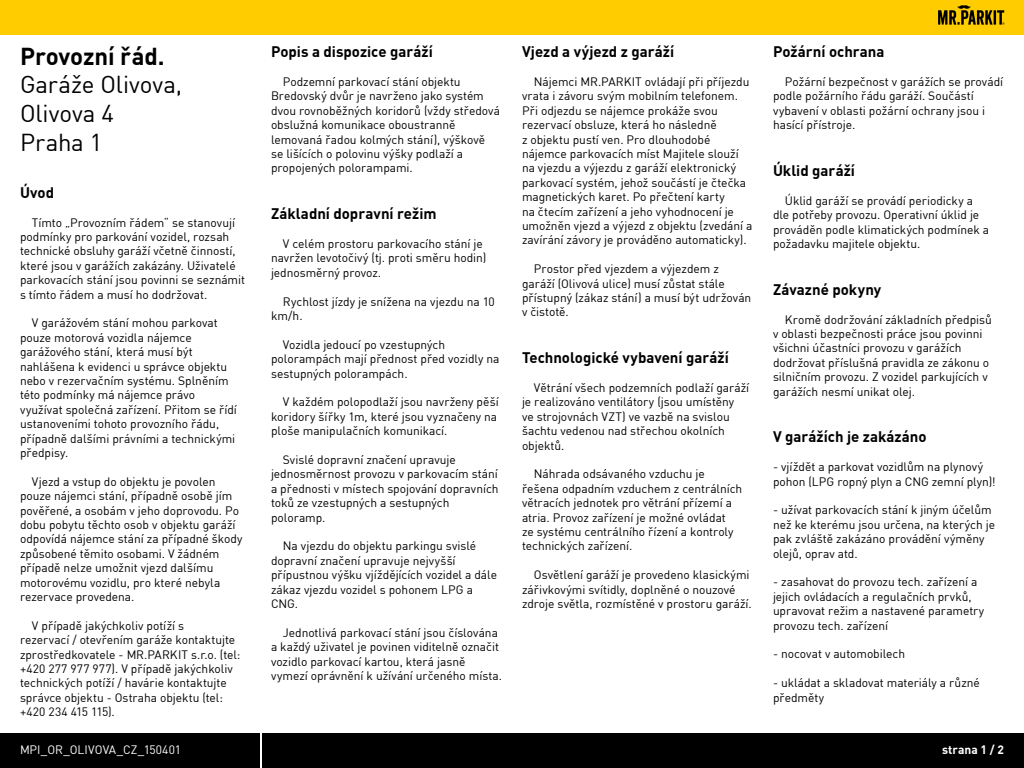
<style>
.page{position:relative;width:1024px;height:768px;background:#fff}
.page>*{position:absolute;margin:0;border:0;box-sizing:border-box;transform-origin:0 0}
.hlavní_nadpis_-_gará{font:24px "DINCE";letter-spacing:-.005em;color:#000}
.hlavní_nadpis{font:700 24px "DINCE";letter-spacing:-.005em;color:#000}
.kapitola_-_nadpis{font:700 15px "DINCE";color:#000}
.t1{font:12px/14.4px "DINCE";letter-spacing:-.005em;color:#000}
.t2{font:12px "DINCE";letter-spacing:.005em;color:#fff}
.t3{font:700 12px "DINCE";color:#fff}
</style>
<div class="page">
<div style="left:262px;top:733px;width:762px;height:35px;background:#000"></div>
<div style="left:0;top:733px;width:260px;height:35px;background:#000"></div>
<div style="left:0;top:0;width:1024px;height:35px;background:#fc0"></div>
<img style="left:938px;top:5px;width:67px;height:20px">
<p class="hlavní_nadpis" style="left:20px;top:40px;width:146px">Provozní řád.</p>
<p class="hlavní_nadpis_-_gará" style="left:20px;top:70px;width:164px">Garáže Olivova,</p>
<p class="hlavní_nadpis_-_gará" style="left:20px;top:98px;width:96px">Olivova 4</p>
<p class="hlavní_nadpis_-_gará" style="left:20px;top:127px;width:84px">Praha 1</p>
<p class="kapitola_-_nadpis" style="left:20px;top:182px;width:36px">Úvod</p>
<p class="t1" style="left:20px;top:215px;width:227px;text-indent:12px">Tímto „Provozním řádem“ se stanovují podmínky pro parkování vozidel, rozsah technické obsluhy garáží včetně činností, které jsou v garážích zakázány. Uživatelé parkovacích stání jsou povinni se seznámit s tímto řádem a musí ho dodržovat.</p>
<p class="t1" style="left:20px;top:316px;width:218px;text-indent:12px">V garážovém stání mohou parkovat pouze motorová vozidla nájemce garážového stání, která musí být nahlášena k evidenci u správce objektu nebo v rezervačním systému. Splněním této podmínky má nájemce právo využívat společná zařízení. Přitom se řídí ustanoveními tohoto provozního řádu, případně dalšími právními a technickými předpisy.</p>
<p class="t1" style="left:20px;top:474px;width:224px;text-indent:12px">Vjezd a vstup do objektu je povolen pouze nájemci stání, případně osobě jím pověřené, a osobám v jeho doprovodu. Po dobu pobytu těchto osob v objektu garáží odpovídá nájemce stání za případné škody způsobené těmito osobami. V žádném případě nelze umožnit vjezd dalšímu motorovému vozidlu, pro které nebyla rezervace provedena.</p>
<p class="t1" style="left:20px;top:618px;width:222px;text-indent:12px">V případě jakýchkoliv potíží s<br>rezervací / otevřením garáže kontaktujte zprostředkovatele - MR.PARKIT s.r.o. (tel: +420 277 977 977). V případě jakýchkoliv technických potíží / havárie kontaktujte správce objektu - Ostraha objektu (tel: +420 234 415 115).</p>
<p class="kapitola_-_nadpis" style="left:271px;top:42px;width:163px">Popis a dispozice garáží</p>
<p class="t1" style="left:271px;top:74px;width:231px;text-indent:12px">Podzemní parkovací stání objektu Bredovský dvůr je navrženo jako systém dvou rovnoběžných koridorů (vždy středová obslužná komunikace oboustranně lemovaná řadou kolmých stání), výškově se lišících o polovinu výšky podlaží a propojených polorampami.</p>
<p class="kapitola_-_nadpis" style="left:271px;top:204px;width:167px">Základní dopravní režim</p>
<p class="t1" style="left:271px;top:236px;width:217px;text-indent:12px">V celém prostoru parkovacího stání je navržen levotočivý (tj. proti směru hodin) jednosměrný provoz.</p>
<p class="t1" style="left:271px;top:294px;width:225px;text-indent:12px">Rychlost jízdy je snížena na vjezdu na 10 km/h.</p>
<p class="t1" style="left:271px;top:337px;width:230px;text-indent:12px">Vozidla jedoucí po vzestupných polorampách mají přednost před vozidly na sestupných polorampách.</p>
<p class="t1" style="left:271px;top:395px;width:229px;text-indent:12px">V každém polopodlaží jsou navrženy pěší koridory šířky 1m, které jsou vyznačeny na ploše manipulačních komunikací.</p>
<p class="t1" style="left:271px;top:452px;width:229px;text-indent:12px">Svislé dopravní značení upravuje jednosměrnost provozu v parkovacím stání a přednosti v místech spojování dopravních toků ze vzestupných a sestupných poloramp.</p>
<p class="t1" style="left:271px;top:539px;width:228px;text-indent:12px">Na vjezdu do objektu parkingu svislé dopravní značení upravuje nejvyšší přípustnou výšku vjíždějících vozidel a dále zákaz vjezdu vozidel s pohonem LPG a<br>CNG.</p>
<p class="t1" style="left:271px;top:625px;width:232px;text-indent:12px">Jednotlivá parkovací stání jsou číslována a každý uživatel je povinen viditelně označit vozidlo parkovací kartou, která jasně vymezí oprávnění k užívání určeného místa.</p>
<p class="kapitola_-_nadpis" style="left:522px;top:42px;width:154px">Vjezd a výjezd z garáží</p>
<p class="t1" style="left:522px;top:74px;width:232px;text-indent:12px">Nájemci MR.PARKIT ovládají při příjezdu vrata i závoru svým mobilním telefonem.<br>Při odjezdu se nájemce prokáže svou rezervací obsluze, která ho následně<br>z objektu pustí ven. Pro dlouhodobé nájemce parkovacích míst Majitele slouží na vjezdu a výjezdu z garáží elektronický parkovací systém, jehož součástí je čtečka magnetických karet. Po přečtení karty<br>na čtecím zařízení a jeho vyhodnocení je umožněn vjezd a výjezd z objektu (zvedání a zavírání závory je prováděno automaticky).</p>
<p class="t1" style="left:522px;top:261px;width:231px;text-indent:12px">Prostor před vjezdem a výjezdem z garáží (Olivová ulice) musí zůstat stále přístupný (zákaz stání) a musí být udržován v čistotě.</p>
<p class="kapitola_-_nadpis" style="left:522px;top:348px;width:208px">Technologické vybavení garáží</p>
<p class="t1" style="left:522px;top:380px;width:229px;text-indent:12px">Větrání všech podzemních podlaží garáží je realizováno ventilátory (jsou umístěny<br>ve strojovnách VZT) ve vazbě na svislou šachtu vedenou nad střechou okolních objektů.</p>
<p class="t1" style="left:522px;top:467px;width:222px;text-indent:12px">Náhrada odsávaného vzduchu je řešena odpadním vzduchem z centrálních větracích jednotek pro větrání přízemí a atria. Provoz zařízení je možné ovládat<br>ze systému centrálního řízení a kontroly technických zařízení.</p>
<p class="t1" style="left:522px;top:567px;width:231px;text-indent:12px">Osvětlení garáží je provedeno klasickými zářivkovými svítidly, doplněné o nouzové zdroje světla, rozmístěné v prostoru garáží.</p>
<p class="kapitola_-_nadpis" style="left:773px;top:42px;width:113px">Požární ochrana</p>
<p class="t1" style="left:773px;top:74px;width:232px;text-indent:12px">Požární bezpečnost v garážích se provádí podle požárního řádu garáží. Součástí vybavení v oblasti požární ochrany jsou i hasící přístroje.</p>
<p class="kapitola_-_nadpis" style="left:773px;top:161px;width:84px">Úklid garáží</p>
<p class="t1" style="left:773px;top:193px;width:218px;text-indent:12px">Úklid garáží se provádí periodicky a dle potřeby provozu. Operativní úklid je prováděn podle klimatických podmínek a požadavku majitele objektu.</p>
<p class="kapitola_-_nadpis" style="left:773px;top:279px;width:110px">Závazné pokyny</p>
<p class="t1" style="left:773px;top:312px;width:220px;text-indent:12px">Kromě dodržování základních předpisů v oblasti bezpečnosti práce jsou povinni všichni účastníci provozu v garážích dodržovat příslušná pravidla ze zákonu o silničním provozu. Z vozidel parkujících v garážích nesmí unikat olej.</p>
<p class="kapitola_-_nadpis" style="left:773px;top:427px;width:155px">V garážích je zakázáno</p>
<p class="t1" style="left:773px;top:459px;width:224px">- vjíždět a parkovat vozidlům na plynový pohon (LPG ropný plyn a CNG zemní plyn)!</p>
<p class="t1" style="left:773px;top:503px;width:224px">- užívat parkovacích stání k jiným účelům než ke kterému jsou určena, na kterých je pak zvláště zakázáno provádění výměny olejů, oprav atd.</p>
<p class="t1" style="left:773px;top:575px;width:213px">- zasahovat do provozu tech. zařízení a jejich ovládacích a regulačních prvků, upravovat režim a nastavené parametry provozu tech. zařízení</p>
<p class="t1" style="left:773px;top:647px;width:134px">- nocovat v automobilech</p>
<p class="t1" style="left:773px;top:675px;width:208px">- ukládat a skladovat materiály a různé předměty</p>
<p class="t2" style="left:20px;top:742px;width:163px">MPI_OR_OLIVOVA_CZ_150401</p>
<p class="t3" style="left:942px;top:742px;width:63px">strana 1 / 2</p>
</div>
